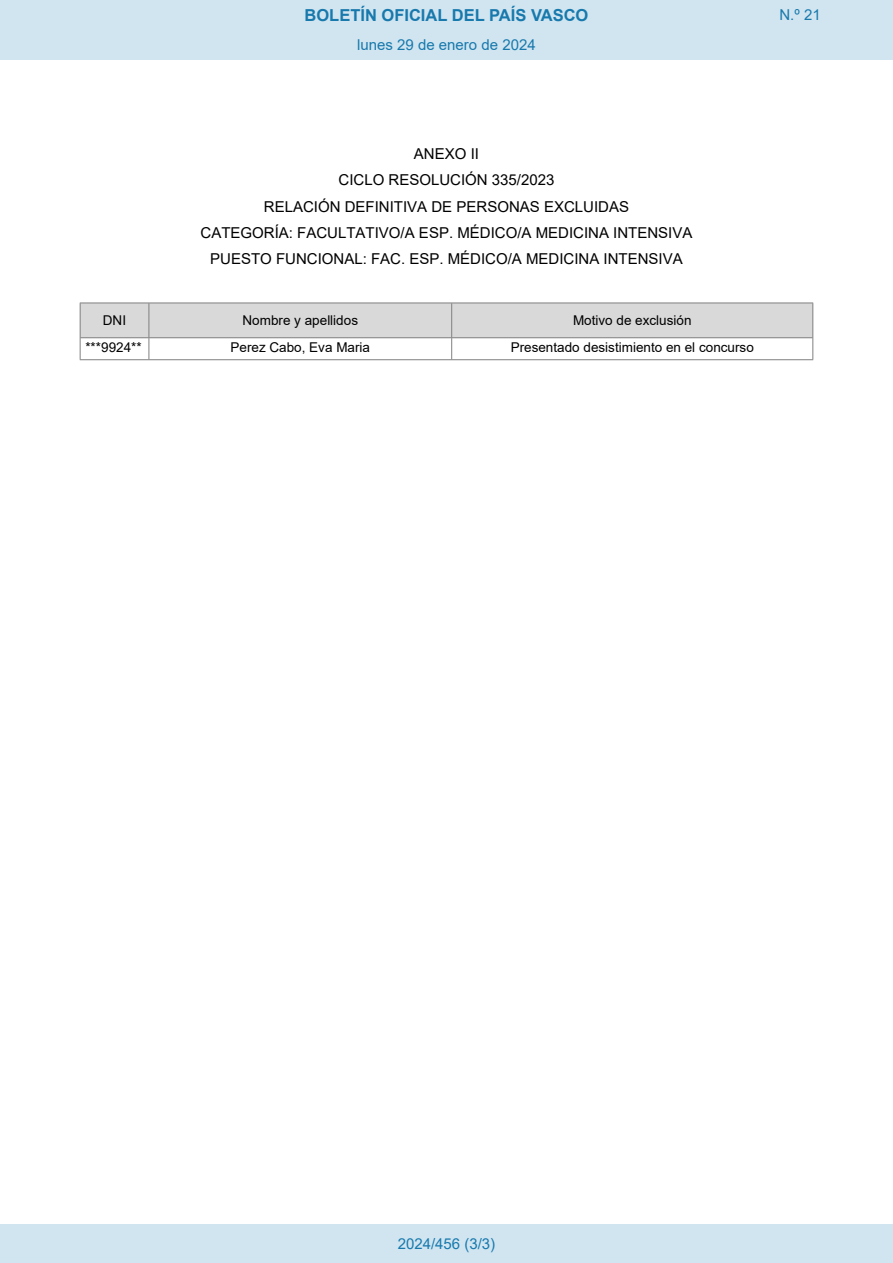
<style>
.page{position:relative;width:893px;height:1263px;background:#fff}
.page>*{position:absolute;margin:0;border:0;box-sizing:border-box;transform-origin:0 0}
.t1{font:700 16.5px "Arial";color:#1879ad}
.t2{font:15px/26.2px "Arial";color:#000;text-align:center}
.Paginacion_Centro{font:15px "Arial";color:#1879ad}
.t3{font:13.5px "Arial";color:#000}
</style>
<div class="page">
<div style="left:81px;top:303px;width:68px;height:34px;background:#d9d9d9"></div>
<div style="left:149px;top:303px;width:302px;height:34px;background:#d9d9d9"></div>
<div style="left:452px;top:303px;width:360px;height:34px;background:#d9d9d9"></div>
<hr style="left:80px;top:303px;width:1px;height:56px;background:#808080">
<hr style="left:149px;top:303px;width:1px;height:34px;background:#808080">
<svg style="left:149px;top:338px;width:1px;height:21px"></svg>
<hr style="left:451px;top:303px;width:1px;height:34px;background:#808080">
<svg style="left:451px;top:338px;width:1px;height:21px"></svg>
<hr style="left:812px;top:303px;width:1px;height:56px;background:#808080">
<hr style="left:80px;top:303px;width:733px;height:1px;background:#808080">
<hr style="left:81px;top:337px;width:731px;height:1px;background:#808080">
<hr style="left:80px;top:359px;width:733px;height:1px;background:#808080">
<div style="left:0;top:0;width:893px;height:60px;background:#d0e5f0"></div>
<div style="left:0;top:1225px;width:893px;height:38px;background:#d0e5f0"></div>
<p class="t1" style="left:305px;top:3px;width:285px">BOLETÍN OFICIAL DEL PAÍS VASCO</p>
<p class="Paginacion_Centro" style="left:779px;top:5px;width:43px">N.º 21</p>
<p class="Paginacion_Centro" style="left:357px;top:35px;width:180px">lunes 29 de enero de 2024</p>
<p class="t2" style="left:201px;top:141px;width:493px">ANEXO II<br>CICLO RESOLUCIÓN 335/2023<br>RELACIÓN DEFINITIVA DE PERSONAS EXCLUIDAS<br>CATEGORÍA: FACULTATIVO/A ESP. MÉDICO/A MEDICINA INTENSIVA PUESTO FUNCIONAL: FAC. ESP. MÉDICO/A MEDICINA INTENSIVA</p>
<p class="t3" style="left:103px;top:311px;width:25px">DNI</p>
<p class="t3" style="left:243px;top:311px;width:117px">Nombre y apellidos</p>
<p class="t3" style="left:573px;top:311px;width:120px">Motivo de exclusión</p>
<p class="t3" style="left:85px;top:338px;width:58px">***9924**</p>
<p class="t3" style="left:231px;top:338px;width:141px">Perez Cabo, Eva Maria</p>
<p class="t3" style="left:511px;top:338px;width:245px">Presentado desistimiento en el concurso</p>
<p class="Paginacion_Centro" style="left:398px;top:1234px;width:99px">2024/456 (3/3)</p>
</div>
